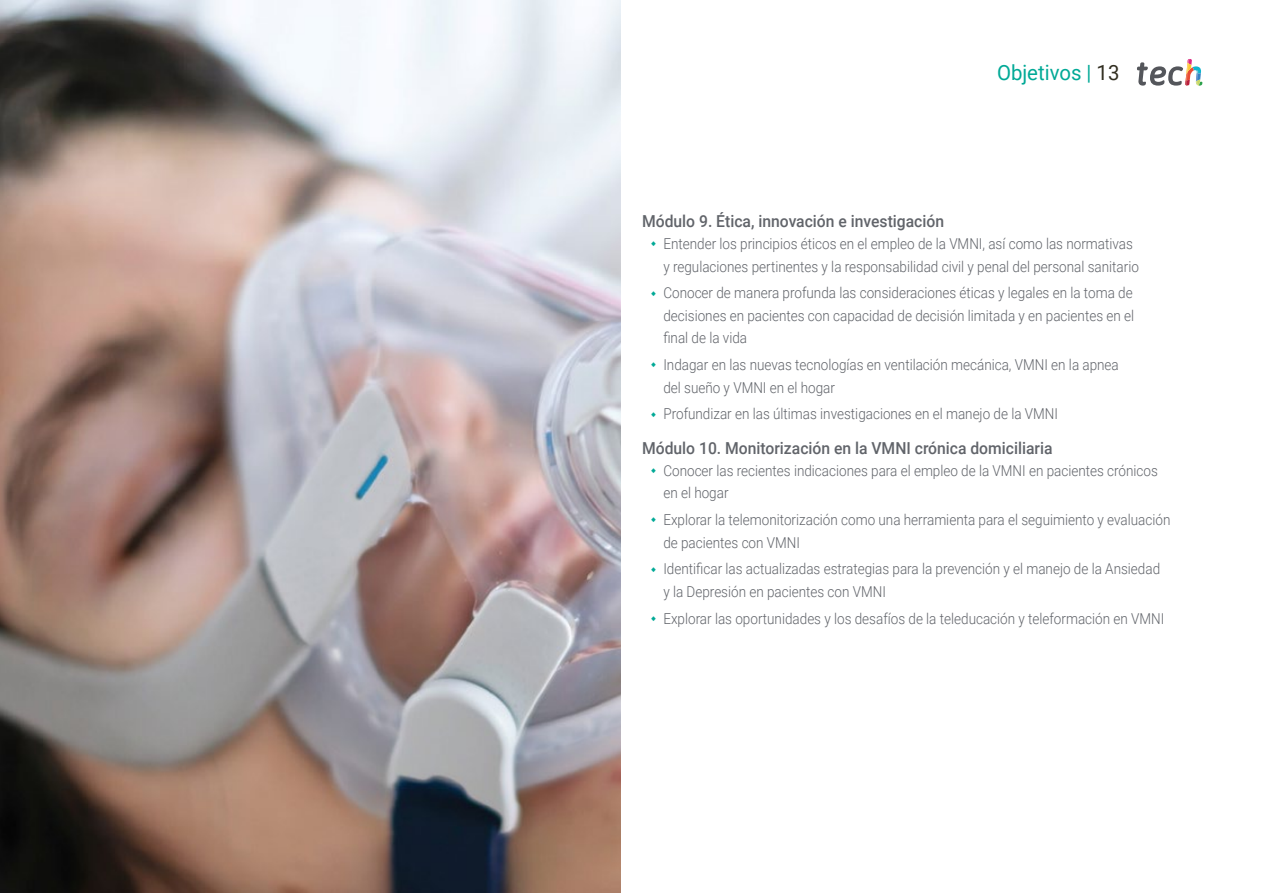
<style>
.page{position:relative;width:1263px;height:893px;background:#fff}
.page>*{position:absolute;margin:0;border:0;box-sizing:border-box;transform-origin:0 0}
.t1{font:21px "Roboto";color:#00a996}
.t2{font:500 16.5px "Roboto";color:#61646a;scale:.95 1}
.t3{font:300 15px/22.5px "Roboto";color:#61646a;scale:.9 1}
.s1{color:#312e20}
</style>
<div class="page">
<img style="left:0;top:0;width:621px;height:893px">
<svg style="left:1137px;top:59px;width:65px;height:27px"></svg>
<h1 class="t1" style="left:997px;top:57px;width:124px">Objetivos | <span class="s1">13</span></h1>
<p class="t2" style="left:642px;top:209px;width:319px">Módulo 9. Ética, innovación e investigación</p>
<p class="t3" style="left:663px;top:232px;width:530px">Entender los principios éticos en el empleo de la VMNI, así como las normativas y regulaciones pertinentes y la responsabilidad civil y penal del personal sanitario</p>
<p class="t3" style="left:663px;top:281px;width:524px;text-align:justify">Conocer de manera profunda las consideraciones éticas y legales en la toma de decisiones en pacientes con capacidad de decisión limitada y en pacientes en el final de la vida</p>
<p class="t3" style="left:663px;top:353px;width:508px">Indagar en las nuevas tecnologías en ventilación mecánica, VMNI en la apnea del sueño y VMNI en el hogar</p>
<p class="t3" style="left:663px;top:402px;width:440px">Profundizar en las últimas investigaciones en el manejo de la VMNI</p>
<p class="t2" style="left:642px;top:436px;width:433px">Módulo 10. Monitorización en la VMNI crónica domiciliaria</p>
<p class="t3" style="left:663px;top:459px;width:551px">Conocer las recientes indicaciones para el empleo de la VMNI en pacientes crónicos en el hogar</p>
<p class="t3" style="left:663px;top:508px;width:565px">Explorar la telemonitorización como una herramienta para el seguimiento y evaluación de pacientes con VMNI</p>
<p class="t3" style="left:663px;top:557px;width:553px">Identificar las actualizadas estrategias para la prevención y el manejo de la Ansiedad y la Depresión en pacientes con VMNI</p>
<p class="t3" style="left:663px;top:607px;width:558px">Explorar las oportunidades y los desafíos de la teleducación y teleformación en VMNI</p>
</div>
